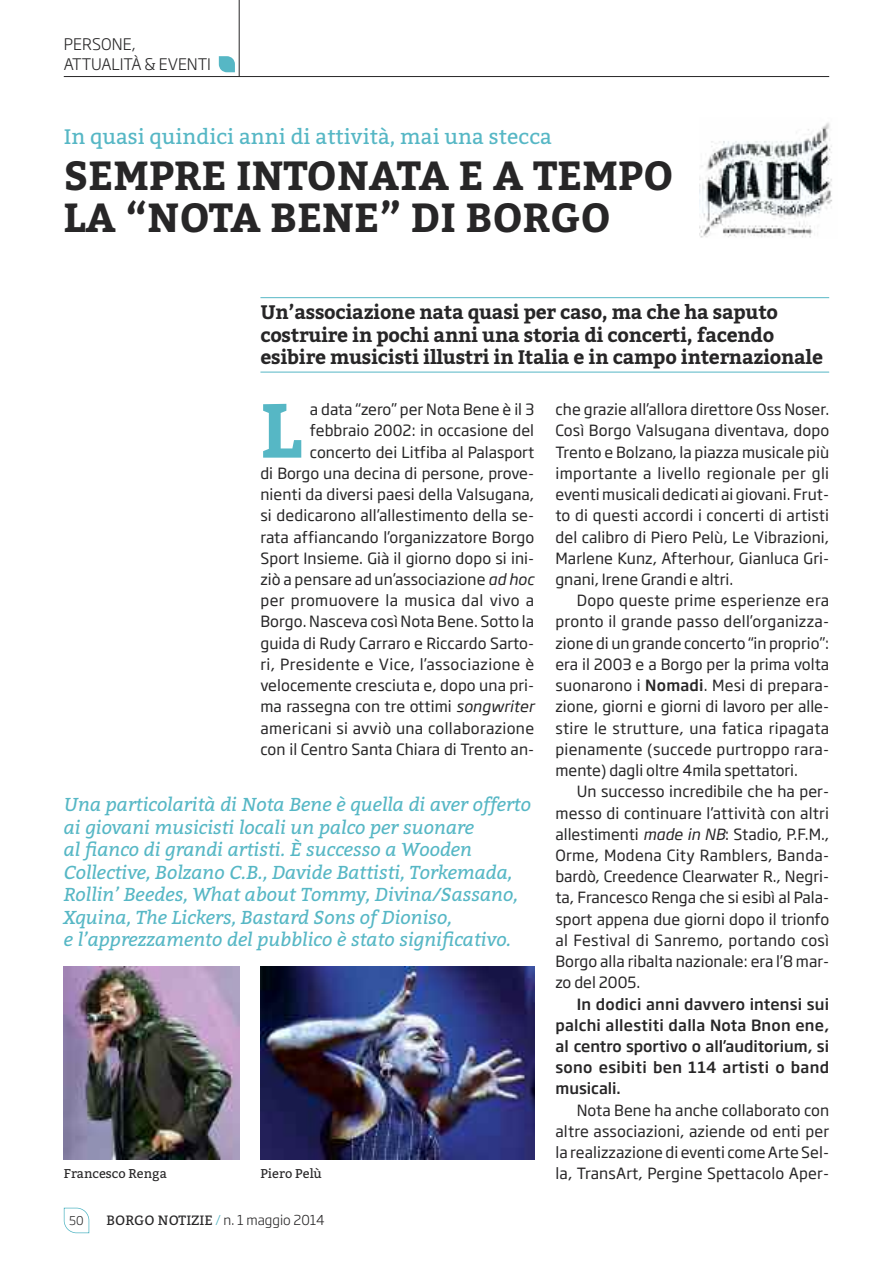
<style>
.page{position:relative;width:893px;height:1263px;background:#fff}
.page>*{position:absolute;margin:0;border:0;box-sizing:border-box;transform-origin:0 0}
.t1{font:700 76.35px "Bitter";color:#56b7c5}
.t2{font:700 40.5px/42px "Bitter";color:#272627}
.t3{font:21px "Bitter";color:#56b7c5}
.t4{font:700 19.5px/22.5px "Bitter";letter-spacing:-.015em;color:#272627}
.t5{font:italic 18.75px/22.5px "Bitter";color:#56b7c5}
.t6{font:300 15.75px/19.5px "Soho Gothic Std";letter-spacing:-.005em;color:#272627}
.t7{font:15.3px/21.1px "Soho Gothic Std";letter-spacing:.005em;color:#272627;text-align:justify}
.t8{font:500 15.3px/21.1px "Soho Gothic Std";color:#272627;text-align:justify}
.t9{font:300 13.5px "Soho Gothic Std";color:#272627}
.t10{font:12.75px "Bitter";color:#272627}
.t11{font:300 12px "Soho Gothic Std";color:#272627}
.s1{font-style:italic}
.s2{font-weight:500}
.s3{font-family:"Bitter";font-weight:400}
.s4{color:#56b7c5}
</style>
<div class="page">
<hr style="left:64px;top:76px;width:765px;height:1px;background:#272627">
<hr style="left:260px;top:297px;width:569px;height:1px;background:#56b7c5">
<hr style="left:260px;top:372px;width:569px;height:1px;background:#56b7c5">
<hr style="left:239px;top:0;width:1px;height:77px;background:#272627">
<svg style="left:219px;top:56px;width:16px;height:16px"></svg>
<svg style="left:64px;top:1208px;width:25px;height:25px"></svg>
<img style="left:699px;top:122px;width:133px;height:116px">
<img style="left:260px;top:967px;width:274px;height:192px">
<img style="left:64px;top:967px;width:175px;height:192px">
<p class="t6" style="left:64px;top:35px;width:149px">PERSONE,<br>ATTuALITà &amp; EVENTI</p>
<h3 class="t3" style="left:64px;top:128px;width:490px">In quasi quindici anni di attività, mai una stecca</h3>
<h2 class="t2" style="left:64px;top:158px;width:612px">SEMPRE INTONATA E A TEMPO<br>LA “NOTA BENE” DI BORGO</h2>
<p class="t4" style="left:260px;top:303px;width:564px">Un’associazione nata quasi per caso, ma che ha saputo costruire in pochi anni una storia di concerti, facendo esibire musicisti illustri in Italia e in campo internazionale</p>
<p class="t7" style="left:260px;top:399px;width:275px;text-align:right">a data “zero” per Nota Bene è il 3 febbraio 2002: in occasione del concerto dei Litfiba al palasport<br>di Borgo una decina di persone, prove&shy;nienti da diversi paesi della Valsugana, si dedicarono all’allestimento della se&shy;rata affiancando l’organizzatore Borgo Sport Insieme. già il giorno dopo si ini&shy;ziò a pensare ad un’associazione <span class="s1">ad hoc </span>per promuovere la musica dal vivo a Borgo. Nasceva così Nota Bene. Sotto la guida di rudy Carraro e riccardo Sarto&shy;ri, presidente e Vice, l’associazione è velocemente cresciuta e, dopo una pri&shy;ma rassegna con tre ottimi <span class="s1">songwriter </span>americani si avviò una collaborazione con il Centro Santa Chiara di Trento an-</p>
<p class="t7" style="left:555px;top:399px;width:275px">che grazie all’allora direttore Oss Noser.<br>Così Borgo Valsugana diventava, dopo Trento e Bolzano, la piazza musicale più importante a livello regionale per gli eventi musicali dedicati ai giovani. Frut&shy;to di questi accordi i concerti di artisti del calibro di piero pelù, Le Vibrazioni, Marlene Kunz, Afterhour, gianluca gri&shy;gnani, Irene grandi e altri.</p>
<h1 class="t1" style="left:261px;top:398px;width:43px">L</h1>
<p class="t7" style="left:555px;top:590px;width:275px;text-indent:21px">Dopo queste prime esperienze era pronto il grande passo dell’organizza&shy;zione di un grande concerto “in proprio”: era il 2003 e a Borgo per la prima volta suonarono i <span class="s2">nomadi</span>. Mesi di prepara&shy;zione, giorni e giorni di lavoro per alle&shy;stire le strutture, una fatica ripagata pienamente (succede purtroppo rara&shy;mente) dagli oltre 4mila spettatori.</p>
<p class="t7" style="left:555px;top:781px;width:275px;text-indent:21px">Un successo incredibile che ha per&shy;messo di continuare l’attività con altri allestimenti <span class="s1">made in NB</span>: Stadio, p.F.M., Orme, Modena City ramblers, Banda&shy;bardò, Creedence Clearwater r., Negri&shy;ta, Francesco renga che si esibì al pala&shy;sport appena due giorni dopo il trionfo al Festival di Sanremo, portando così Borgo alla ribalta nazionale: era l’8 mar&shy;zo del 2005.</p>
<p class="t8" style="left:555px;top:994px;width:275px;text-indent:21px">In dodici anni davvero intensi sui palchi allestiti dalla nota Bnon ene, al centro sportivo o all’auditorium, si sono esibiti ben 114 artisti o band musicali.</p>
<p class="t7" style="left:555px;top:1100px;width:275px;text-indent:21px">Nota Bene ha anche collaborato con altre associazioni, aziende od enti per la realizzazione di eventi comeArte Sel&shy;la, TransArt, pergine Spettacolo Aper-</p>
<p class="t5" style="left:64px;top:795px;width:469px">Una particolarità di Nota Bene è quella di aver offerto ai giovani musicisti locali un palco per suonare<br>al fianco di grandi artisti. È successo a Wooden Collective, Bolzano C.B., Davide Battisti, Torkemada, Rollin’ Beedes, What about Tommy, Divina/Sassano, Xquina, The Lickers, Bastard Sons of Dioniso,<br>e l’apprezzamento del pubblico è stato significativo.</p>
<p class="t10" style="left:64px;top:1168px;width:105px">Francesco Renga</p>
<p class="t10" style="left:260px;top:1168px;width:63px">Piero Pelù</p>
<p class="t11" style="left:69px;top:1213px;width:16px">50</p>
<p class="t9" style="left:106px;top:1212px;width:220px"><span class="s3">BORGO NOTIZIE</span> <span class="s4">/</span> n. 1 maggio 2014</p>
</div>
